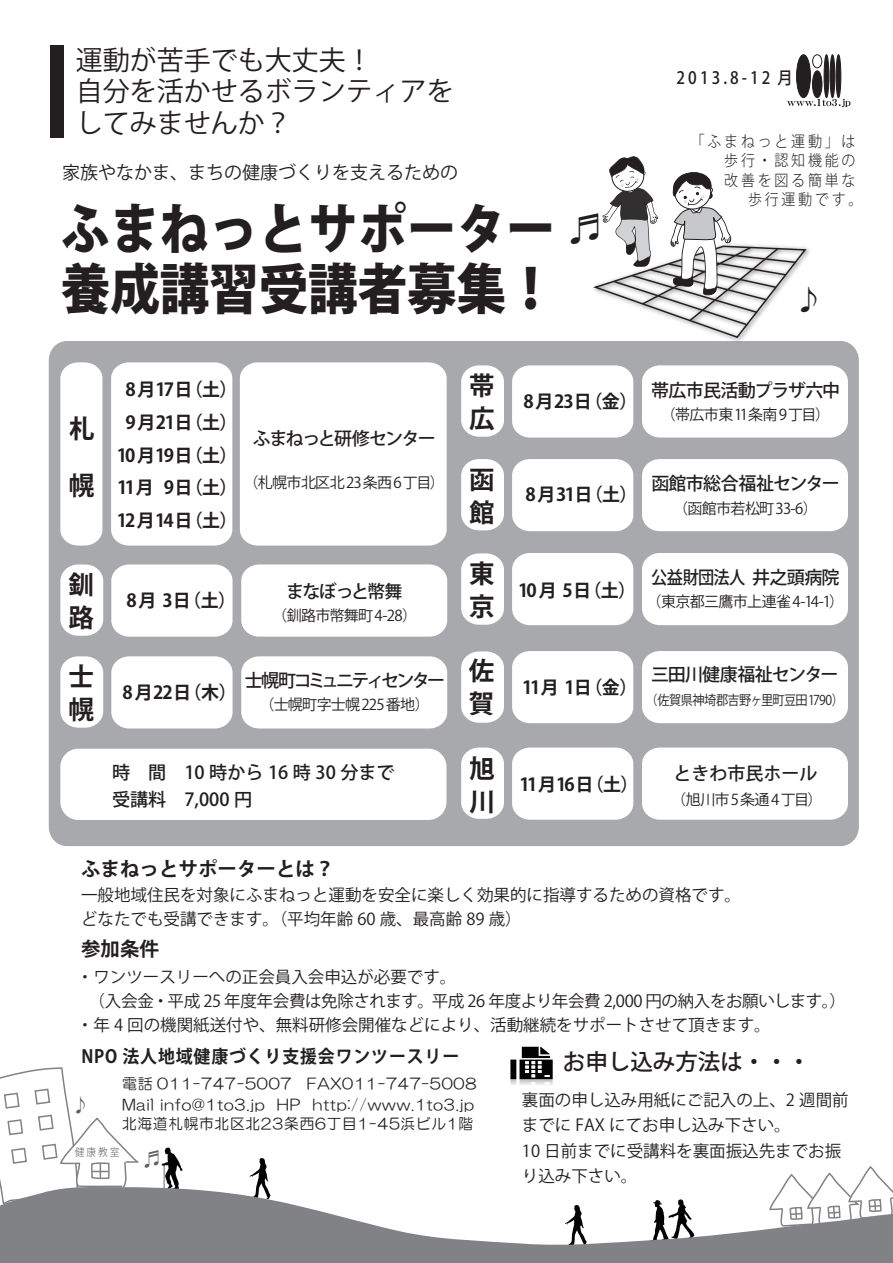
<style>
.page{position:relative;width:893px;height:1263px;background:#fff}
.page>*{position:absolute;margin:0;border:0;box-sizing:border-box;transform-origin:0 0}
.t1{font:800 54.45px/60px "Koz Go Pro";color:#231f20;scale:.91 1}
.t2{font:500 32.4px "Koz Go Pro";color:#231f20}
.t3{font:500 27.6px "Koz Go Pro";color:#231f20;scale:1.11 1}
.t4{font:27px/31.5px "Koz Go Pro";color:#231f20}
.t5{font:700 25.5px/33px "Koz Go Pro";color:#231f20}
.t6{font:500 22.5px "Koz Go Pro";color:#231f20}
.t7{font:700 19.5px "Koz Go Pro";color:#231f20}
.t8{font:200 18.6px "Koz Go Pro";color:#5f5f62;scale:.9 1}
.t9{font:700 18px/32.5px "Koz Go Pro";letter-spacing:.03em;color:#231f20}
.t10{font:500 18px/27px "Koz Go Pro";color:#231f20}
.t11{font:500 18px "Koz Go Pro";letter-spacing:-.045em;color:#231f20}
.t12{font:700 18px "Koz Go Pro";letter-spacing:.05em;color:#231f20;scale:.94 1}
.t13{font:18px "Koz Go Pro";color:#231f20}
.t14{font:500 18px "Koz Go Pro";letter-spacing:-.155em;color:#231f20}
.t15{font:500 18px "Koz Go Pro";letter-spacing:-.045em;color:#231f20;scale:.9 1}
.t16{font:500 18px "Koz Go Pro";letter-spacing:-.085em;color:#231f20}
.t17{font:500 18px "Koz Go Pro";letter-spacing:-.09em;color:#231f20}
.t18{font:500 16.95px "Koz Go Pro";letter-spacing:.2em;color:#231f20;scale:.9 1}
.t19{font:16.5px/25.5px "Koz Go Pro";color:#231f20}
.t20{font:16.5px "Koz Go Pro";letter-spacing:-.02em;color:#231f20}
.t21{font:300 15.45px "Koz Go Pro";letter-spacing:.2em;color:#231f20;scale:.9 1}
.t22{font:15px/21px "HG Maru Gothic MPRO";letter-spacing:.05em;color:#231f20}
.t23{font:15px "Koz Go Pro";letter-spacing:-.04em;color:#231f20}
.t24{font:15px "Koz Go Pro";letter-spacing:.02em;color:#231f20}
.t25{font:13.5px "Koz Go Pro";letter-spacing:-.045em;color:#231f20;scale:.9 1}
.t26{font:300 10.8px "Koz Go Pro";color:#636366;scale:.9 1}
</style>
<div class="page">
<div style="left:49px;top:341px;width:810px;height:505px;background:#a8a9ad;border-radius:19px"></div>
<div style="left:461px;top:553px;width:43px;height:72px;background:#fff;border-radius:17px"></div>
<div style="left:512px;top:553px;width:121px;height:72px;background:#fff;border-radius:17px"></div>
<div style="left:642px;top:553px;width:206px;height:72px;background:#fff;border-radius:17px"></div>
<div style="left:60px;top:564px;width:43px;height:72px;background:#fff;border-radius:17px"></div>
<div style="left:111px;top:564px;width:122px;height:73px;background:#fff;border-radius:17px"></div>
<div style="left:241px;top:564px;width:206px;height:73px;background:#fff;border-radius:17px"></div>
<div style="left:60px;top:656px;width:43px;height:72px;background:#fff;border-radius:17px"></div>
<div style="left:111px;top:656px;width:122px;height:72px;background:#fff;border-radius:17px"></div>
<div style="left:241px;top:656px;width:206px;height:72px;background:#fff;border-radius:17px"></div>
<div style="left:461px;top:459px;width:43px;height:71px;background:#fff;border-radius:17px"></div>
<div style="left:512px;top:459px;width:121px;height:72px;background:#fff;border-radius:17px"></div>
<div style="left:642px;top:459px;width:206px;height:72px;background:#fff;border-radius:17px"></div>
<div style="left:461px;top:651px;width:43px;height:72px;background:#fff;border-radius:17px"></div>
<div style="left:512px;top:651px;width:121px;height:72px;background:#fff;border-radius:17px"></div>
<div style="left:642px;top:651px;width:206px;height:72px;background:#fff;border-radius:17px"></div>
<div style="left:461px;top:747px;width:43px;height:72px;background:#fff;border-radius:17px"></div>
<div style="left:512px;top:747px;width:121px;height:73px;background:#fff;border-radius:17px"></div>
<div style="left:642px;top:747px;width:206px;height:73px;background:#fff;border-radius:17px"></div>
<svg style="left:249px;top:1158px;width:19px;height:22px"></svg>
<svg style="left:161px;top:1147px;width:22px;height:33px"></svg>
<svg style="left:0;top:1067px;width:139px;height:113px"></svg>
<svg style="left:787px;top:1166px;width:96px;height:14px"></svg>
<svg style="left:0;top:1180px;width:893px;height:83px;fill:#808285"></svg>
<img style="left:510px;top:1046px;width:43px;height:39px">
<div style="left:111px;top:362px;width:121px;height:184px;background:#fff"></div>
<div style="left:240px;top:362px;width:207px;height:184px;background:#fff"></div>
<div style="left:461px;top:365px;width:43px;height:72px;background:#fff;border-radius:17px"></div>
<div style="left:512px;top:365px;width:121px;height:72px;background:#fff;border-radius:17px"></div>
<div style="left:642px;top:365px;width:206px;height:72px;background:#fff;border-radius:17px"></div>
<div style="left:60px;top:749px;width:386px;height:71px;background:#fff;border-radius:18px"></div>
<div style="left:60px;top:362px;width:42px;height:184px;background:#fff"></div>
<div style="left:50px;top:45px;width:13px;height:93px;background:#231f20"></div>
<svg style="left:593px;top:156px;width:215px;height:183px"></svg>
<svg style="left:787px;top:99px;width:63px;height:8px"></svg>
<div style="left:796px;top:55px;width:14px;height:43px;background:#231f20;border-radius:50%"></div>
<div style="left:796px;top:55px;width:15px;height:43px;border:1px solid #231f20;border-radius:50%"></div>
<div style="left:812px;top:54px;width:10px;height:14px;border:1px solid #231f20;border-radius:50%"></div>
<div style="left:812px;top:71px;width:10px;height:27px;background:#231f20;border-radius:50%"></div>
<div style="left:812px;top:71px;width:10px;height:27px;border:1px solid #231f20;border-radius:50%"></div>
<div style="left:824px;top:55px;width:5px;height:43px;background:#231f20;border-radius:50%"></div>
<div style="left:824px;top:55px;width:5px;height:43px;border:1px solid #231f20;border-radius:50%"></div>
<div style="left:830px;top:55px;width:5px;height:43px;background:#231f20;border-radius:50%"></div>
<div style="left:830px;top:55px;width:5px;height:43px;border:1px solid #231f20;border-radius:50%"></div>
<div style="left:836px;top:55px;width:5px;height:43px;background:#231f20;border-radius:50%"></div>
<div style="left:836px;top:55px;width:5px;height:43px;border:1px solid #231f20;border-radius:50%"></div>
<h3 class="t4" style="left:76px;top:45px;width:380px">運動が苦手でも大丈夫！<br>自分を活かせるボランティアをしてみませんか？</h3>
<p class="t13" style="left:62px;top:161px;width:397px">家族やなかま、まちの健康づくりを支えるための</p>
<h1 class="t1" style="left:61px;top:202px;width:545px">ふまねっとサポーター養成講習受講者募集！</h1>
<h2 class="t2" style="left:570px;top:209px;width:35px">♬</h2>
<h3 class="t5" style="left:69px;top:414px;width:27px">札</h3>
<h3 class="t5" style="left:69px;top:470px;width:27px">幌</h3>
<p class="t9" style="left:125px;top:375px;width:114px">8月17日（土）</p>
<p class="t9" style="left:125px;top:407px;width:114px">9月21日（土）</p>
<p class="t9" style="left:117px;top:440px;width:122px">10月19日（土）</p>
<p class="t9" style="left:117px;top:472px;width:122px">11月 9日（土）<br>12月14日（土）</p>
<p class="t16" style="left:253px;top:427px;width:184px">ふまねっと研修センター</p>
<p class="t23" style="left:243px;top:473px;width:203px">（札幌市北区北23条西6丁目）</p>
<h3 class="t5" style="left:469px;top:371px;width:27px">帯</h3>
<h3 class="t5" style="left:469px;top:404px;width:27px">広</h3>
<h3 class="t5" style="left:469px;top:464px;width:27px">函</h3>
<h3 class="t5" style="left:469px;top:497px;width:27px">館</h3>
<p class="t9" style="left:523px;top:386px;width:116px">8月23日（金）</p>
<p class="t9" style="left:525px;top:480px;width:114px">8月31日（土）</p>
<p class="t18" style="left:677px;top:67px;width:131px">2013.8-12 月</p>
<p class="t21" style="left:691px;top:131px;width:184px">「ふまねっと運動」は</p>
<p class="t21" style="left:724px;top:151px;width:147px">歩行・認知機能の</p>
<p class="t21" style="left:724px;top:170px;width:147px">改善を図る簡単な</p>
<p class="t21" style="left:748px;top:190px;width:129px">歩行運動です。</p>
<h3 class="t3" style="left:793px;top:282px;width:29px">♪</h3>
<p class="t11" style="left:651px;top:379px;width:191px">帯広市民活動プラザ六中</p>
<p class="t23" style="left:661px;top:405px;width:171px">（帯広市東11条南9丁目）</p>
<p class="t11" style="left:651px;top:472px;width:190px">函館市総合福祉センター</p>
<p class="t23" style="left:673px;top:498px;width:146px">（函館市若松町33-6）</p>
<h3 class="t5" style="left:69px;top:570px;width:27px">釧路</h3>
<h3 class="t5" style="left:69px;top:662px;width:27px">士</h3>
<h3 class="t5" style="left:69px;top:695px;width:27px">幌</h3>
<h3 class="t5" style="left:469px;top:558px;width:27px">東京</h3>
<p class="t15" style="left:651px;top:566px;width:211px">公益財団法人 井之頭病院</p>
<p class="t9" style="left:518px;top:575px;width:120px">10月 5日（土）</p>
<p class="t17" style="left:286px;top:579px;width:118px">まなぼっと幣舞</p>
<p class="t23" style="left:272px;top:605px;width:147px">（釧路市幣舞町4-28）</p>
<p class="t9" style="left:126px;top:585px;width:111px">8月 3日（土）</p>
<p class="t23" style="left:647px;top:592px;width:199px">（東京都三鷹市上連雀4-14-1）</p>
<p class="t9" style="left:123px;top:677px;width:116px">8月22日（木）</p>
<p class="t14" style="left:245px;top:669px;width:202px">士幌町コミュニティセンター</p>
<p class="t23" style="left:259px;top:695px;width:172px">（士幌町字士幌225番地）</p>
<p class="t10" style="left:112px;top:759px;width:284px">時　間　10 時から 16 時 30 分まで受講料　7,000 円</p>
<h3 class="t5" style="left:469px;top:655px;width:27px">佐賀</h3>
<p class="t11" style="left:651px;top:662px;width:189px">三田川健康福祉センター</p>
<p class="t9" style="left:522px;top:672px;width:117px">11月 1日（金）</p>
<p class="t25" style="left:646px;top:692px;width:222px">（佐賀県神埼郡吉野ヶ里町豆田1790）</p>
<h3 class="t5" style="left:470px;top:754px;width:27px">旭川</h3>
<p class="t9" style="left:519px;top:769px;width:121px">11月16日（土）</p>
<p class="t10" style="left:673px;top:761px;width:145px">ときわ市民ホール</p>
<p class="t24" style="left:671px;top:789px;width:153px">（旭川市5条通4丁目）</p>
<p class="t7" style="left:81px;top:856px;width:255px">ふまねっとサポーターとは？</p>
<p class="t19" style="left:81px;top:883px;width:661px;line-height:24px">一般地域住民を対象にふまねっと運動を安全に楽しく効果的に指導するための資格です。どなたでも受講できます。（平均年齢 60 歳、最高齢 89 歳）</p>
<p class="t7" style="left:81px;top:936px;width:79px">参加条件</p>
<p class="t19" style="left:77px;top:965px;width:381px">・ワンツースリーへの正会員入会申込が必要です。</p>
<p class="t20" style="left:89px;top:991px;width:759px">（入会金・平成 25 年度年会費は免除されます。平成 26 年度より年会費 2,000 円の納入をお願いします。）</p>
<p class="t19" style="left:77px;top:1013px;width:695px">・年 4 回の機関紙送付や、無料研修会開催などにより、活動継続をサポートさせて頂きます。</p>
<p class="t12" style="left:81px;top:1045px;width:403px">NPO 法人地域健康づくり支援会ワンツースリー</p>
<h3 class="t6" style="left:563px;top:1047px;width:249px">お申し込み方法は・・・</h3>
<p class="t8" style="left:72px;top:1093px;width:20px">♪</p>
<p class="t22" style="left:122px;top:1073px;width:356px">電話 011-747-5007　FAX011-747-5008<br>Mail info@1to3.jp HP http://www.1to3.jp</p>
<p class="t22" style="left:122px;top:1113px;width:353px">北海道札幌市北区北23条西6丁目1-45浜ビル1階</p>
<p class="t26" style="left:75px;top:1145px;width:51px">健康教室</p>
<p class="t8" style="left:144px;top:1147px;width:20px">♬</p>
<p class="t19" style="left:522px;top:1087px;width:328px">裏面の申し込み用紙にご記入の上、2 週間前までに FAX にてお申し込み下さい。<br>10 日前までに受講料を裏面振込先までお振り込み下さい。</p>
</div>
